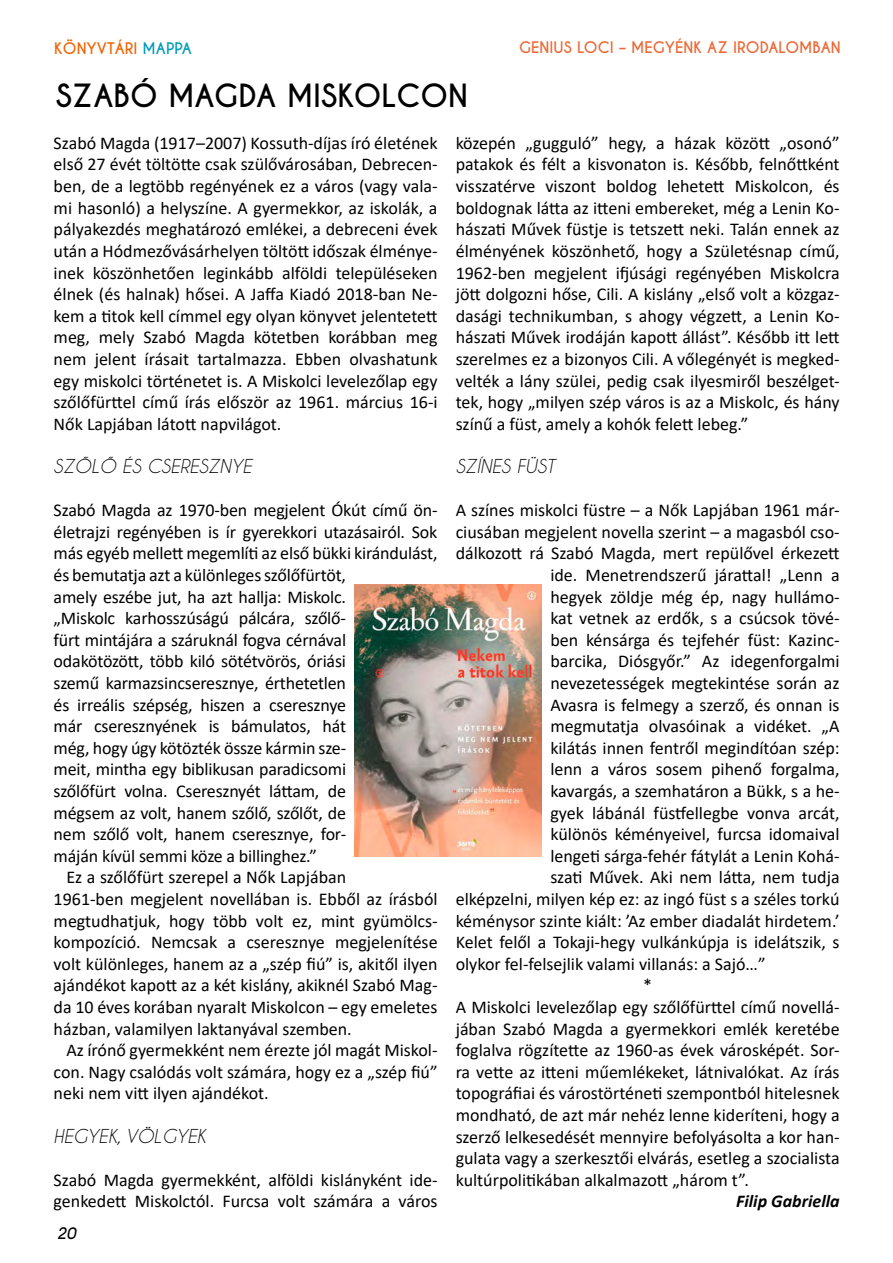
<style>
.page{position:relative;width:893px;height:1263px;background:#fff}
.page>*{position:absolute;margin:0;border:0;box-sizing:border-box;transform-origin:0 0}
.t1{font:700 30px "Caviar Dreams";color:#000}
.t2{font:18px/21.6px "Calibri";color:#000;text-align:justify}
.t3{font:italic 18px "Caviar Dreams";color:#000}
.t4{font:italic 700 18px "Calibri";color:#000}
.t5{font:700 15px "Caviar Dreams";color:#ec6835}
.t6{font:700 15px "Caviar Dreams";color:#ec6608}
.t7{font:italic 700 15px "Caviar Dreams";color:#000}
.s1{color:#009cb7}
</style>
<div class="page">
<img style="left:355px;top:585px;width:187px;height:272px">
<p class="t5" style="left:519px;top:38px;width:239px">GENIUS LOCI – M EGYÉNK AZ IRODALOM</p>
<p class="t5" style="left:812px;top:38px;width:30px">BAN</p>
<p class="t6" style="left:54px;top:39px;width:139px">KÖNYVTÁRI <span class="s1">MAPPA</span></p>
<h1 class="t1" style="left:56px;top:77px;width:414px">SZABÓ MAGDA MISKOLCON</h1>
<p class="t2" style="left:54px;top:132px;width:385px">Szabó Magda (1917–2007) Kossuth-díjas író életének első 27 évét töltötte csak szülővárosában, Debrecen&shy;ben, de a legtöbb regényének ez a város (vagy vala&shy;mi hasonló) a helyszíne. A gyermekkor, az iskolák, a pályakezdés meghatározó emlékei, a debreceni évek után a Hódmezővásárhelyen töltött időszak élménye&shy;inek köszönhetően leginkább alföldi településeken élnek (és halnak) hősei. A Jaffa Kiadó 2018-ban Ne&shy;kem a titok kell címmel egy olyan könyvet jelentetett meg, mely Szabó Magda kötetben korábban meg nem jelent írásait tartalmazza. Ebben olvashatunk egy miskolci történetet is. A Miskolci levelezőlap egy szőlőfürttel című írás először az 1961. március 16-i Nők Lapjában látott napvilágot.</p>
<p class="t3" style="left:54px;top:456px;width:200px">SZŐLŐ ÉS CSERESZNYE</p>
<p class="t2" style="left:54px;top:499px;width:385px">Szabó Magda az 1970-ben megjelent Ókút című ön-</p>
<p class="t2" style="left:54px;top:520px;width:385px">életrajzi regényében is ír gyerekkori utazásairól. Sok</p>
<p class="t2" style="left:54px;top:542px;width:385px">más egyéb mellett megemlíti az első bükki kirándulást,</p>
<p class="t2" style="left:54px;top:564px;width:294px">és bemutatja azt a különleges szőlőfürtöt,</p>
<p class="t2" style="left:54px;top:585px;width:294px">amely eszébe jut, ha azt hallja: Miskolc.</p>
<p class="t2" style="left:54px;top:607px;width:294px">„Miskolc karhosszúságú pálcára, szőlő-</p>
<p class="t2" style="left:54px;top:628px;width:294px">fürt mintájára a száruknál fogva cérnával</p>
<p class="t2" style="left:54px;top:650px;width:294px">odakötözött, több kiló sötétvörös, óriási</p>
<p class="t2" style="left:54px;top:672px;width:294px">szemű karmazsincseresznye, érthetetlen</p>
<p class="t2" style="left:54px;top:693px;width:294px">és irreális szépség, hiszen a cseresznye</p>
<p class="t2" style="left:54px;top:715px;width:294px">már cseresznyének is bámulatos, hát</p>
<p class="t2" style="left:54px;top:736px;width:294px">még, hogy úgy kötözték össze kármin sze-</p>
<p class="t2" style="left:54px;top:758px;width:294px">meit, mintha egy biblikusan paradicsomi</p>
<p class="t2" style="left:54px;top:780px;width:294px">szőlőfürt volna. Cseresznyét láttam, de</p>
<p class="t2" style="left:54px;top:801px;width:294px">mégsem az volt, hanem szőlő, szőlőt, de</p>
<p class="t2" style="left:54px;top:823px;width:294px">nem szőlő volt, hanem cseresznye, for-</p>
<p class="t2" style="left:54px;top:844px;width:265px">máján kívül semmi köze a billinghez.”</p>
<p class="t2" style="left:66px;top:866px;width:281px">Ez a szőlőfürt szerepel a Nők Lapjában</p>
<p class="t2" style="left:54px;top:888px;width:385px">1961-ben megjelent novellában is. Ebből az írásból</p>
<p class="t2" style="left:54px;top:909px;width:385px">megtudhatjuk, hogy több volt ez, mint gyümölcs-</p>
<p class="t2" style="left:54px;top:931px;width:385px">kompozíció. Nemcsak a cseresznye megjelenítése</p>
<p class="t2" style="left:54px;top:952px;width:385px">volt különleges, hanem az a „szép fiú” is, akitől ilyen</p>
<p class="t2" style="left:54px;top:974px;width:385px">ajándékot kapott az a két kislány, akiknél Szabó Mag-</p>
<p class="t2" style="left:54px;top:996px;width:385px">da 10 éves korában nyaralt Miskolcon – egy emeletes</p>
<p class="t2" style="left:54px;top:1017px;width:300px">házban, valamilyen laktanyával szemben.</p>
<p class="t2" style="left:66px;top:1039px;width:373px">Az írónő gyermekként nem érezte jól magát Miskol-</p>
<p class="t2" style="left:54px;top:1060px;width:385px">con. Nagy csalódás volt számára, hogy ez a „szép fiú”</p>
<p class="t2" style="left:54px;top:1082px;width:217px">neki nem vitt ilyen ajándékot.</p>
<p class="t3" style="left:54px;top:1125px;width:154px">HEGYEK, VÖLGYEK</p>
<p class="t2" style="left:54px;top:1168px;width:385px">Szabó Magda gyermekként, alföldi kislányként ide&shy;genkedett Miskolctól. Furcsa volt számára a város</p>
<p class="t2" style="left:456px;top:132px;width:385px">közepén „gugguló” hegy, a házak között „osonó” patakok és félt a kisvonaton is. Később, felnőttként visszatérve viszont boldog lehetett Miskolcon, és boldognak látta az itteni embereket, még a Lenin Ko&shy;hászati Művek füstje is tetszett neki. Talán ennek az élményének köszönhető, hogy a Születésnap című, 1962-ben megjelent ifjúsági regényében Miskolcra jött dolgozni hőse, Cili. A kislány „első volt a közgaz&shy;dasági technikumban, s ahogy végzett, a Lenin Ko&shy;hászati Művek irodáján kapott állást”. Később itt lett szerelmes ez a bizonyos Cili. A vőlegényét is megked&shy;velték a lány szülei, pedig csak ilyesmiről beszélget&shy;tek, hogy „milyen szép város is az a Miskolc, és hány színű a füst, amely a kohók felett lebeg.”</p>
<p class="t3" style="left:456px;top:456px;width:101px">SZÍNES FÜST</p>
<p class="t2" style="left:456px;top:499px;width:385px">A színes miskolci füstre – a Nők Lapjában 1961 már-</p>
<p class="t2" style="left:456px;top:520px;width:385px">ciusában megjelent novella szerint – a magasból cso-</p>
<p class="t2" style="left:456px;top:542px;width:385px">dálkozott rá Szabó Magda, mert repülővel érkezett</p>
<p class="t2" style="left:550px;top:564px;width:291px">ide. Menetrendszerű járattal! „Lenn a</p>
<p class="t2" style="left:550px;top:585px;width:291px">hegyek zöldje még ép, nagy hullámo-</p>
<p class="t2" style="left:550px;top:607px;width:291px">kat vetnek az erdők, s a csúcsok tövé-</p>
<p class="t2" style="left:550px;top:628px;width:291px">ben kénsárga és tejfehér füst: Kazinc-</p>
<p class="t2" style="left:550px;top:650px;width:291px">barcika, Diósgyőr.” Az idegenforgalmi</p>
<p class="t2" style="left:550px;top:672px;width:291px">nevezetességek megtekintése során az</p>
<p class="t2" style="left:550px;top:693px;width:291px">Avasra is felmegy a szerző, és onnan is</p>
<p class="t2" style="left:550px;top:715px;width:291px">megmutatja olvasóinak a vidéket. „A</p>
<p class="t2" style="left:550px;top:736px;width:291px">kilátás innen fentről megindítóan szép:</p>
<p class="t2" style="left:550px;top:758px;width:291px">lenn a város sosem pihenő forgalma,</p>
<p class="t2" style="left:550px;top:780px;width:291px">kavargás, a szemhatáron a Bükk, s a he-</p>
<p class="t2" style="left:550px;top:801px;width:291px">gyek lábánál füstfellegbe vonva arcát,</p>
<p class="t2" style="left:550px;top:823px;width:291px">különös kéményeivel, furcsa idomaival</p>
<p class="t2" style="left:550px;top:844px;width:291px">lengeti sárga-fehér fátylát a Lenin Kohá-</p>
<p class="t2" style="left:550px;top:866px;width:291px">szati Művek. Aki nem látta, nem tudja</p>
<p class="t2" style="left:456px;top:888px;width:385px">elképzelni, milyen kép ez: az ingó füst s a széles torkú</p>
<p class="t2" style="left:456px;top:909px;width:385px">kéménysor szinte kiált: ’Az ember diadalát hirdetem.’</p>
<p class="t2" style="left:456px;top:931px;width:385px">Kelet felől a Tokaji-hegy vulkánkúpja is idelátszik, s</p>
<p class="t2" style="left:456px;top:952px;width:311px">olykor fel-felsejlik valami villanás: a Sajó…”</p>
<p class="t2" style="left:643px;top:974px;width:10px">*</p>
<p class="t2" style="left:456px;top:996px;width:385px">A Miskolci levelezőlap egy szőlőfürttel című novellá-</p>
<p class="t2" style="left:456px;top:1017px;width:385px">jában Szabó Magda a gyermekkori emlék keretébe</p>
<p class="t2" style="left:456px;top:1039px;width:385px">foglalva rögzítette az 1960-as évek városképét. Sor-</p>
<p class="t2" style="left:456px;top:1060px;width:385px">ra vette az itteni műemlékeket, látnivalókat. Az írás</p>
<p class="t2" style="left:456px;top:1082px;width:385px">topográfiai és várostörténeti szempontból hitelesnek</p>
<p class="t2" style="left:456px;top:1104px;width:385px">mondható, de azt már nehéz lenne kideríteni, hogy a</p>
<p class="t2" style="left:456px;top:1125px;width:385px">szerző lelkesedését mennyire befolyásolta a kor han-</p>
<p class="t2" style="left:456px;top:1147px;width:385px">gulata vagy a szerkesztői elvárás, esetleg a szocialista</p>
<p class="t2" style="left:456px;top:1168px;width:295px">kultúrpolitikában alkalmazott „három t”.</p>
<p class="t4" style="left:736px;top:1189px;width:105px">Filip Gabriella</p>
<p class="t7" style="left:57px;top:1224px;width:21px">20</p>
</div>
